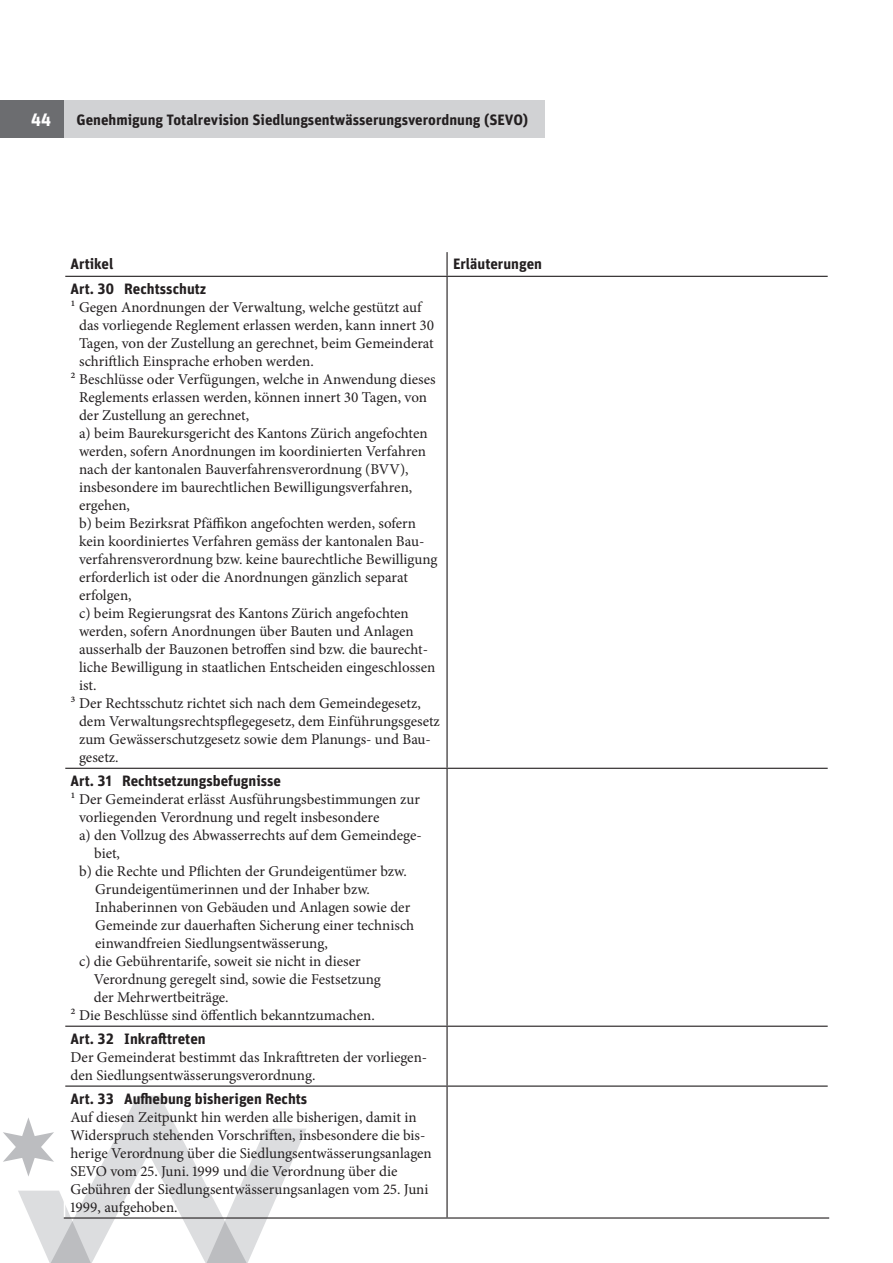
<style>
.page{position:relative;width:893px;height:1263px;background:#fff}
.page>*{position:absolute;margin:0;border:0;box-sizing:border-box;transform-origin:0 0}
.t1{font:700 18px "Unit Pro";color:#fff}
.t2{font:15px/18px "Minion Pro";color:#231f20}
.t3{font:700 15px "Unit Pro";color:#231f20}
</style>
<div class="page">
<svg style="left:3px;top:1095px;width:304px;height:168px"></svg>
<div style="left:0;top:100px;width:64px;height:37px;background:#6c6d70"></div>
<hr style="left:64px;top:1086px;width:1px;height:131px;background:#fff">
<hr style="left:446px;top:252px;width:2px;height:24px;background:#231f20">
<hr style="left:65px;top:276px;width:382px;height:1px;background:#231f20">
<hr style="left:447px;top:276px;width:381px;height:1px;background:#231f20">
<hr style="left:446px;top:277px;width:2px;height:491px;background:#231f20">
<hr style="left:65px;top:768px;width:382px;height:1px;background:#231f20">
<hr style="left:447px;top:768px;width:381px;height:1px;background:#231f20">
<hr style="left:446px;top:769px;width:2px;height:257px;background:#231f20">
<hr style="left:65px;top:1026px;width:382px;height:1px;background:#231f20">
<hr style="left:447px;top:1026px;width:381px;height:1px;background:#231f20">
<hr style="left:446px;top:1027px;width:2px;height:58px;background:#231f20">
<hr style="left:65px;top:1085px;width:382px;height:2px;background:#231f20">
<hr style="left:447px;top:1085px;width:381px;height:2px;background:#231f20">
<hr style="left:446px;top:1087px;width:2px;height:130px;background:#231f20">
<hr style="left:64px;top:1217px;width:383px;height:1px;background:#231f20">
<hr style="left:447px;top:1217px;width:382px;height:1px;background:#231f20">
<div style="left:64px;top:100px;width:480px;height:37px;background:#d1d2d4"></div>
<p class="t1" style="left:31px;top:106px;width:21px">44</p>
<p class="t3" style="left:77px;top:108px;width:453px">Genehmigung Totalrevision Siedlungsentwässerungsverordnung (SEVO)</p>
<p class="t3" style="left:71px;top:253px;width:44px">Artikel</p>
<p class="t3" style="left:453px;top:253px;width:90px">Erläuterungen</p>
<p class="t3" style="left:71px;top:278px;width:137px">Art. 30 Rechtsschutz</p>
<p class="t2" style="left:71px;top:298px;width:353px">1 Gegen Anordnungen der Verwaltung, welche gestützt auf</p>
<p class="t2" style="left:79px;top:316px;width:357px">das vorliegende Reglement erlassen werden, kann innert 30</p>
<p class="t2" style="left:79px;top:334px;width:356px">Tagen, von der Zustellung an gerechnet, beim Gemeinderat</p>
<p class="t2" style="left:79px;top:352px;width:236px">schriftlich Einsprache erhoben werden.</p>
<p class="t2" style="left:71px;top:370px;width:367px">2 Beschlüsse oder Verfügungen, welche in Anwendung dieses</p>
<p class="t2" style="left:79px;top:388px;width:350px">Reglements erlassen werden, können innert 30 Tagen, von</p>
<p class="t2" style="left:79px;top:406px;width:172px">der Zustellung an gerechnet,</p>
<p class="t2" style="left:79px;top:424px;width:350px">a) beim Baurekursgericht des Kantons Zürich angefochten</p>
<p class="t2" style="left:79px;top:442px;width:348px">werden, sofern Anordnungen im koordinierten Verfahren</p>
<p class="t2" style="left:79px;top:460px;width:331px">nach der kantonalen Bauverfahrensverordnung (BVV),</p>
<p class="t2" style="left:79px;top:478px;width:335px">insbesondere im baurechtlichen Bewilligungsverfahren,</p>
<p class="t2" style="left:79px;top:496px;width:52px">ergehen,</p>
<p class="t2" style="left:79px;top:514px;width:339px">b) beim Bezirksrat Pfäffikon angefochten werden, sofern</p>
<p class="t2" style="left:79px;top:532px;width:347px">kein koordiniertes Verfahren gemäss der kantonalen Bau-</p>
<p class="t2" style="left:79px;top:550px;width:360px">verfahrensverordnung bzw. keine baurechtliche Bewilligung</p>
<p class="t2" style="left:79px;top:568px;width:330px">erforderlich ist oder die Anordnungen gänzlich separat</p>
<p class="t2" style="left:79px;top:586px;width:54px">erfolgen,</p>
<p class="t2" style="left:79px;top:604px;width:331px">c) beim Regierungsrat des Kantons Zürich angefochten</p>
<p class="t2" style="left:79px;top:622px;width:336px">werden, sofern Anordnungen über Bauten und Anlagen</p>
<p class="t2" style="left:79px;top:640px;width:351px">ausserhalb der Bauzonen betroffen sind bzw. die baurecht-</p>
<p class="t2" style="left:79px;top:658px;width:358px">liche Bewilligung in staatlichen Entscheiden eingeschlossen</p>
<p class="t2" style="left:79px;top:676px;width:19px">ist.</p>
<p class="t2" style="left:71px;top:694px;width:352px">3 Der Rechtsschutz richtet sich nach dem Gemeindegesetz,</p>
<p class="t2" style="left:79px;top:712px;width:362px">dem Verwaltungsrechtspflegegesetz, dem Einführungsgesetz</p>
<p class="t2" style="left:79px;top:730px;width:353px">zum Gewässerschutzgesetz sowie dem Planungs- und Bau-</p>
<p class="t2" style="left:79px;top:748px;width:41px">gesetz.</p>
<p class="t3" style="left:71px;top:770px;width:212px">Art. 31 Rechtsetzungsbefugnisse</p>
<p class="t2" style="left:71px;top:790px;width:351px">1 Der Gemeinderat erlässt Ausführungsbestimmungen zur</p>
<p class="t2" style="left:79px;top:808px;width:302px">vorliegenden Verordnung und regelt insbesondere</p>
<p class="t2" style="left:79px;top:826px;width:344px">a) den Vollzug des Abwasserrechts auf dem Gemeindege-</p>
<p class="t2" style="left:94px;top:844px;width:27px">biet,</p>
<p class="t2" style="left:79px;top:862px;width:329px">b) die Rechte und Pflichten der Grundeigentümer bzw.</p>
<p class="t2" style="left:95px;top:880px;width:276px">Grundeigentümerinnen und der Inhaber bzw.</p>
<p class="t2" style="left:95px;top:898px;width:316px">Inhaberinnen von Gebäuden und Anlagen sowie der</p>
<p class="t2" style="left:95px;top:916px;width:321px">Gemeinde zur dauerhaften Sicherung einer technisch</p>
<p class="t2" style="left:95px;top:934px;width:234px">einwandfreien Siedlungsentwässerung,</p>
<p class="t2" style="left:79px;top:952px;width:283px">c) die Gebührentarife, soweit sie nicht in dieser</p>
<p class="t2" style="left:94px;top:970px;width:288px">Verordnung geregelt sind, sowie die Festsetzung</p>
<p class="t2" style="left:94px;top:988px;width:136px">der Mehrwertbeiträge.</p>
<p class="t2" style="left:71px;top:1006px;width:306px">2 Die Beschlüsse sind öffentlich bekanntzumachen.</p>
<p class="t3" style="left:71px;top:1028px;width:137px">Art. 32 Inkrafttreten</p>
<p class="t2" style="left:71px;top:1048px;width:358px">Der Gemeinderat bestimmt das Inkrafttreten der vorliegen&shy;den Siedlungsentwässerungsverordnung.</p>
<p class="t3" style="left:71px;top:1088px;width:238px">Art. 33 Aufhebung bisherigen Rechts</p>
<p class="t2" style="left:71px;top:1108px;width:363px">Auf diesen Zeitpunkt hin werden alle bisherigen, damit in Widerspruch stehenden Vorschriften, insbesondere die bis&shy;herige Verordnung über die Siedlungsentwässerungsanlagen SEVO vom 25. Juni. 1999 und die Verordnung über die Gebühren der Siedlungsentwässerungsanlagen vom 25. Juni 1999, aufgehoben.</p>
</div>
